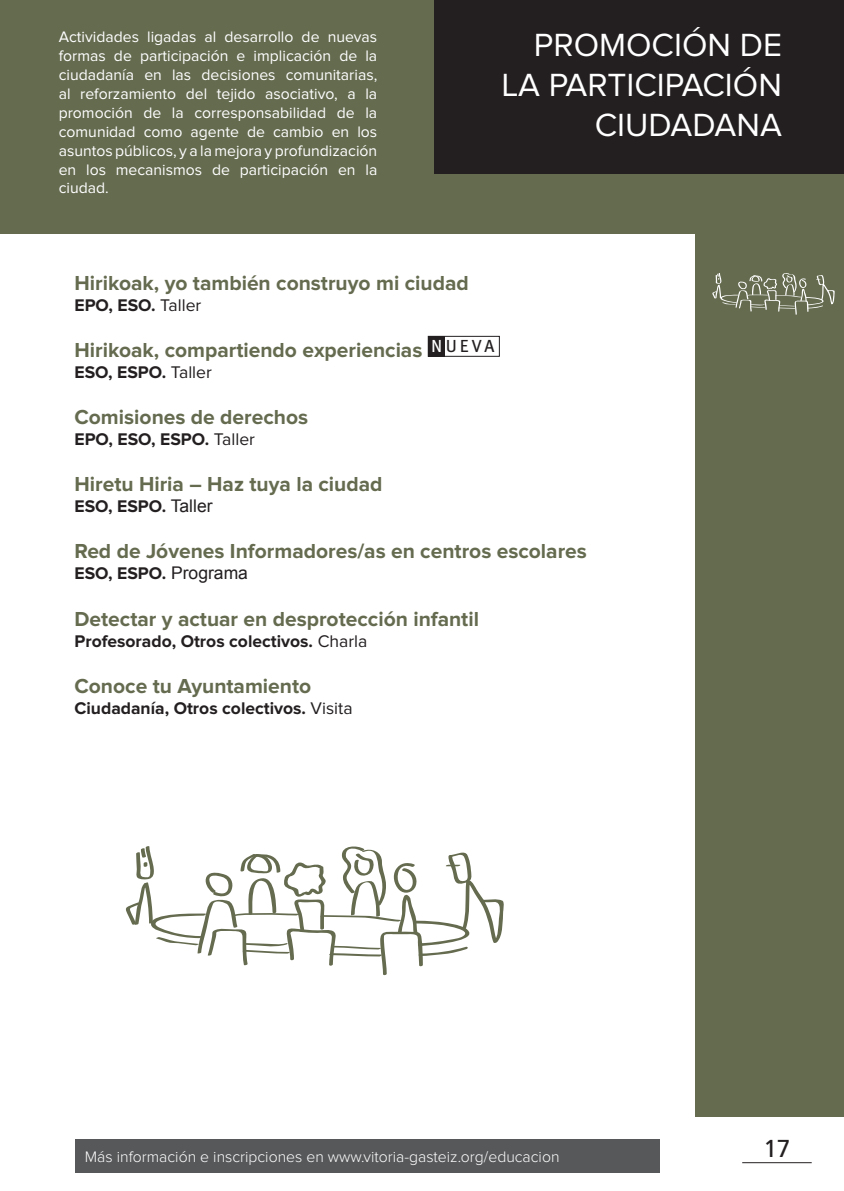
<style>
.page{position:relative;width:844px;height:1191px;background:#fff}
.page>*{position:absolute;margin:0;border:0;box-sizing:border-box;transform-origin:0 0}
.t1{font:33.25px/39.9px "Proxima Nova";color:#fff;text-align:right}
.t2{font:24.5px "Frutiger LT Std";color:#231f20}
.t3{font:700 21px "Proxima Nova";color:#646b4f}
.t4{font:700 17.5px "Proxima Nova";color:#231f20}
.t5{font:15.75px/18.9px "Proxima Nova";color:#fff;text-align:justify}
.t6{font:300 15.75px "Proxima Nova";color:#fff}
.s1{font-weight:400}
.s2{font-family:"Arial";font-weight:400}
</style>
<div class="page">
<hr style="left:742px;top:1162px;width:69px;height:1px;background:#231f20">
<div style="left:75px;top:1138px;width:584px;height:34px;background:#57585a"></div>
<div style="left:428px;top:336px;width:16px;height:21px;background:#231f20"></div>
<div style="left:427px;top:336px;width:72px;height:21px;border:1px solid #231f20"></div>
<svg style="left:125px;top:846px;width:379px;height:129px"></svg>
<div style="left:0;top:0;width:843px;height:233px;background:#646b4f"></div>
<div style="left:434px;top:0;width:409px;height:174px;background:#231f20"></div>
<div style="left:694px;top:174px;width:149px;height:942px;background:#646b4f"></div>
<svg style="left:712px;top:273px;width:122px;height:42px"></svg>
<p class="t5" style="left:59px;top:28px;width:320px">Actividades ligadas al desarrollo de nuevas formas de participación e implicación de la ciudadanía en las decisiones comunitarias, al reforzamiento del tejido asociativo, a la promoción de la corresponsabilidad de la comunidad como agente de cambio en los asuntos públicos, y a la mejora y profundización en los mecanismos de participación en la ciudad.</p>
<h1 class="t1" style="left:501px;top:26px;width:281px">PROMOCIÓN DE<br>LA PARTICIPACIÓN<br>CIUDADANA</h1>
<h3 class="t3" style="left:74px;top:273px;width:395px">Hirikoak, yo también construyo mi ciudad</h3>
<p class="t4" style="left:74px;top:297px;width:128px">EPO, ESO. <span class="s1">Taller</span></p>
<h3 class="t3" style="left:74px;top:340px;width:421px">Hirikoak, compartiendo experiencias <sup>N</sup> <sup>U</sup> <sup>E</sup> <sup>VA</sup></h3>
<p class="t4" style="left:74px;top:364px;width:139px">ESO, ESPO. <span class="s1">Taller</span></p>
<h3 class="t3" style="left:74px;top:407px;width:235px">Comisiones de derechos</h3>
<p class="t4" style="left:74px;top:431px;width:182px">EPO, ESO, ESPO. <span class="s1">Taller</span></p>
<h3 class="t3" style="left:74px;top:474px;width:309px">Hiretu Hiria – Haz tuya la ciudad</h3>
<p class="t4" style="left:74px;top:498px;width:140px">ESO, ESPO. <span class="s2">Taller</span></p>
<h3 class="t3" style="left:74px;top:542px;width:514px">Red de Jóvenes Informadores/as en centros escolares</h3>
<p class="t4" style="left:74px;top:565px;width:175px">ESO, ESPO. <span class="s2">Programa</span></p>
<h3 class="t3" style="left:74px;top:609px;width:406px">Detectar y actuar en desprotección infantil</h3>
<p class="t4" style="left:74px;top:633px;width:294px">Profesorado, Otros colectivos. <span class="s1">Charla</span></p>
<h3 class="t3" style="left:74px;top:676px;width:238px">Conoce tu Ayuntamiento</h3>
<p class="t4" style="left:74px;top:700px;width:279px">Ciudadanía, Otros colectivos. <span class="s1">Visita</span></p>
<p class="t6" style="left:85px;top:1149px;width:476px">Más información e inscripciones en www.vitoria-gasteiz.org/educacion</p>
<h2 class="t2" style="left:763px;top:1134px;width:29px">17</h2>
</div>
